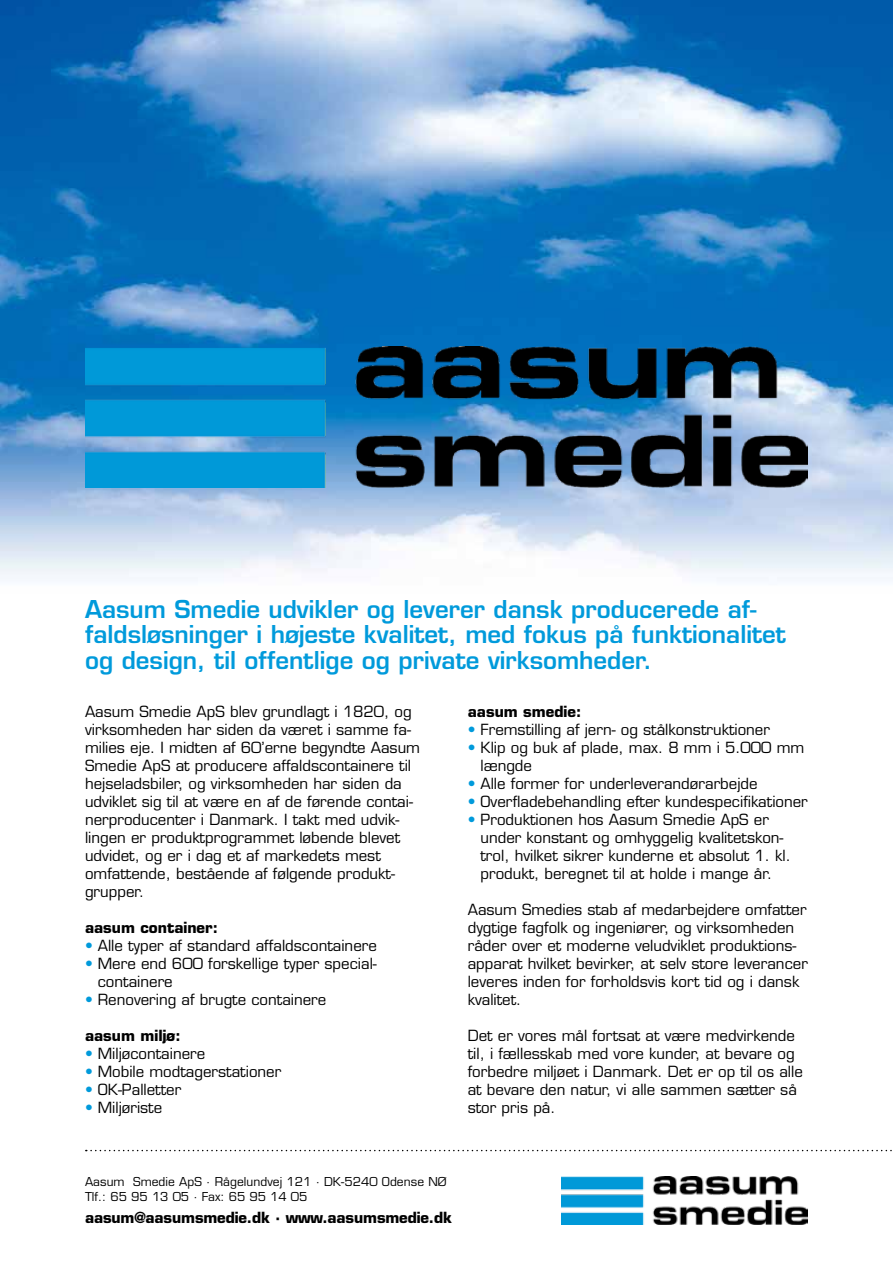
<style>
.page{position:relative;width:893px;height:1263px;background:#fff}
.page>*{position:absolute;margin:0;border:0;box-sizing:border-box;transform-origin:0 0}
.t1{font:600 24px/25.5px "Eurostile LT Std";color:#009adb}
.t2{font:15px/18px "Eurostile LT Std";color:#000}
.t3{font:700 15px "Eurostile LT Std";color:#000}
.t4{font:12px/14.4px "Eurostile LT Std";letter-spacing:.005em;color:#000}
.s1{color:#009adb}
</style>
<div class="page">
<img style="left:0;top:0;width:893px;height:579px">
<img style="left:561px;top:1176px;width:247px;height:49px">
<svg style="left:86px;top:1150px;width:806px;height:1px"></svg>
<img style="left:85px;top:347px;width:723px;height:141px">
<h1 class="t1" style="left:85px;top:596px;width:703px">Aasum Smedie udvikler og leverer dansk producerede af&shy;faldsløsninger i højeste kvalitet, med fokus på funktionalitet og design, til offentlige og private virksomheder.</h1>
<p class="t2" style="left:85px;top:702px;width:336px">Aasum Smedie ApS blev grundlagt i 1820, og virksomheden har siden da været i samme fa&shy;milies eje. I midten af 60’erne begyndte Aasum Smedie ApS at producere affaldscontainere til hejseladsbiler, og virksomheden har siden da udviklet sig til at være en af de førende contai&shy;nerproducenter i Danmark. I takt med udvik&shy;lingen er produktprogrammet løbende blevet udvidet, og er i dag et af markedets mest omfattende, bestående af følgende produkt&shy;grupper.</p>
<p class="t3" style="left:85px;top:918px;width:135px">aasum container:</p>
<p class="t2" style="left:85px;top:936px;width:293px"><span class="s1">•</span> Alle typer af standard affaldscontainere</p>
<p class="t2" style="left:98px;top:954px;width:280px;text-indent:-13px"><span class="s1">•</span> Mere end 600 forskellige typer special&shy;containere</p>
<p class="t2" style="left:85px;top:990px;width:243px"><span class="s1">•</span> Renovering af brugte containere</p>
<p class="t3" style="left:85px;top:1026px;width:97px">aasum miljø:</p>
<p class="t2" style="left:85px;top:1044px;width:122px"><span class="s1">•</span> Miljøcontainere</p>
<p class="t2" style="left:85px;top:1062px;width:198px"><span class="s1">•</span> Mobile modtagerstationer</p>
<p class="t2" style="left:85px;top:1080px;width:98px"><span class="s1">•</span> OK-Palletter</p>
<p class="t2" style="left:85px;top:1098px;width:79px"><span class="s1">•</span> Miljøriste</p>
<p class="t3" style="left:468px;top:702px;width:115px">aasum smedie:</p>
<p class="t2" style="left:468px;top:720px;width:304px"><span class="s1">•</span> Fremstilling af jern- og stålkonstruktioner</p>
<p class="t2" style="left:480px;top:738px;width:325px;text-indent:-13px"><span class="s1">•</span> Klip og buk af plade, max. 8 mm i 5.000 mm længde</p>
<p class="t2" style="left:468px;top:774px;width:291px"><span class="s1">•</span> Alle former for underleverandørarbejde</p>
<p class="t2" style="left:468px;top:792px;width:342px"><span class="s1">•</span> Overfladebehandling efter kundespecifikationer</p>
<p class="t2" style="left:480px;top:810px;width:312px;text-indent:-13px"><span class="s1">•</span> Produktionen hos Aasum Smedie ApS er under konstant og omhyggelig kvalitetskon&shy;trol, hvilket sikrer kunderne et absolut 1. kl. produkt, beregnet til at holde i mange år.</p>
<p class="t2" style="left:468px;top:900px;width:342px">Aasum Smedies stab af medarbejdere omfatter dygtige fagfolk og ingeniører, og virksomheden råder over et moderne veludviklet produktions&shy;apparat hvilket bevirker, at selv store leverancer leveres inden for forholdsvis kort tid og i dansk kvalitet.</p>
<p class="t2" style="left:468px;top:1026px;width:337px">Det er vores mål fortsat at være medvirkende til, i fællesskab med vore kunder, at bevare og forbedre miljøet i Danmark. Det er op til os alle at bevare den natur, vi alle sammen sætter så stor pris på.</p>
<p class="t4" style="left:85px;top:1175px;width:363px">Aasum Smedie ApS · Rågelundvej 121 · DK-5240 Odense NØ<br>Tlf.: 65 95 13 05 · Fax: 65 95 14 05</p>
<p class="t3" style="left:85px;top:1208px;width:369px">aasum@aasumsmedie.dk · www.aasumsmedie.dk</p>
</div>
